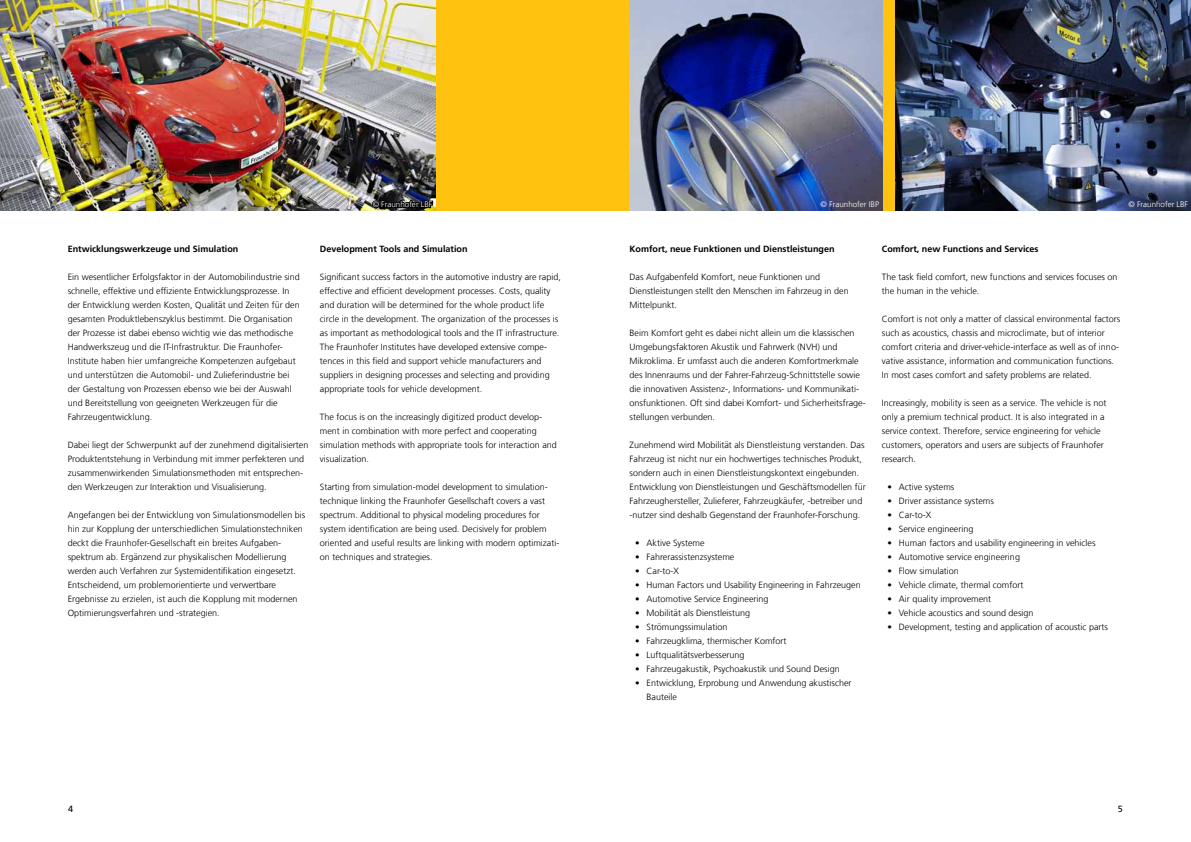
<style>
.page{position:relative;width:1191px;height:842px;background:#fff}
.page>*{position:absolute;margin:0;border:0;box-sizing:border-box;transform-origin:0 0}
.t1{font:300 9px/14px "Frutiger LT Com";color:#000}
.t2{font:700 9px "Frutiger LT Com";color:#000}
.t3{font:9px "Frutiger LT Com";color:#000}
.t4{font:300 8px "Frutiger LT Com";color:#fff}
</style>
<div class="page">
<div style="left:0;top:0;width:1191px;height:210px;background:#ffc20e"></div>
<img style="left:895px;top:0;width:296px;height:210px">
<img style="left:630px;top:0;width:252px;height:210px">
<img style="left:0;top:0;width:435px;height:210px">
<svg style="left:370px;top:198px;width:64px;height:13px"></svg>
<p class="t4" style="left:373px;top:200px;width:61px">© Fraunhofer LBF</p>
<p class="t4" style="left:820px;top:200px;width:60px">© Fraunhofer IBP</p>
<p class="t4" style="left:1128px;top:200px;width:61px">© Fraunhofer LBF</p>
<p class="t2" style="left:68px;top:244px;width:172px">Entwicklungswerkzeuge und Simulation</p>
<p class="t1" style="left:68px;top:270px;width:234px">Ein wesentlicher Erfolgsfaktor in der Automobilindustrie sind schnelle, effektive und effiziente Entwicklungsprozesse. In der Entwicklung werden Kosten, Qualität und Zeiten für den gesamten Produktlebenszyklus bestimmt. Die Organisation der Prozesse ist dabei ebenso wichtig wie das methodische Handwerkszeug und die IT-Infrastruktur. Die Fraunhofer-Institute haben hier umfangreiche Kompetenzen aufgebaut und unterstützen die Automobil- und Zulieferindustrie bei der Gestaltung von Prozessen ebenso wie bei der Auswahl und Bereitstellung von geeigneten Werkzeugen für die Fahrzeugentwicklung.</p>
<p class="t1" style="left:68px;top:438px;width:242px">Dabei liegt der Schwerpunkt auf der zunehmend digitalisierten Produktentstehung in Verbindung mit immer perfekteren und zusammenwirkenden Simulationsmethoden mit entsprechen&shy;den Werkzeugen zur Interaktion und Visualisierung.</p>
<p class="t1" style="left:68px;top:508px;width:239px">Angefangen bei der Entwicklung von Simulationsmodellen bis hin zur Kopplung der unterschiedlichen Simulationstechniken deckt die Fraunhofer-Gesellschaft ein breites Aufgaben&shy;spektrum ab. Ergänzend zur physikalischen Modellierung werden auch Verfahren zur Systemidentifikation eingesetzt.<br>Entscheidend, um problemorientierte und verwertbare Ergebnisse zu erzielen, ist auch die Kopplung mit modernen Optimierungsverfahren und -strategien.</p>
<p class="t2" style="left:320px;top:244px;width:149px">Development Tools and Simulation</p>
<p class="t1" style="left:320px;top:270px;width:242px">Significant success factors in the automotive industry are rapid, effective and efficient development processes. Costs, quality and duration will be determined for the whole product life circle in the development. The organization of the processes is as important as methodological tools and the IT infrastructure.<br>The Fraunhofer Institutes have developed extensive compe&shy;tences in this field and support vehicle manufacturers and suppliers in designing processes and selecting and providing appropriate tools for vehicle development.</p>
<p class="t1" style="left:320px;top:410px;width:238px">The focus is on the increasingly digitized product develop&shy;ment in combination with more perfect and cooperating simulation methods with appropriate tools for interaction and visualization.</p>
<p class="t1" style="left:320px;top:480px;width:241px">Starting from simulation-model development to simulation&shy;technique linking the Fraunhofer Gesellschaft covers a vast spectrum. Additional to physical modeling procedures for system identification are being used. Decisively for problem oriented and useful results are linking with modern optimizati&shy;on techniques and strategies.</p>
<p class="t2" style="left:629px;top:244px;width:207px">Komfort, neue Funktionen und Dienstleistungen</p>
<p class="t1" style="left:629px;top:270px;width:221px">Das Aufgabenfeld Komfort, neue Funktionen und<br>Dienstleistungen stellt den Menschen im Fahrzeug in den<br>Mittelpunkt.</p>
<p class="t1" style="left:629px;top:326px;width:238px">Beim Komfort geht es dabei nicht allein um die klassischen Umgebungsfaktoren Akustik und Fahrwerk (NVH) und Mikroklima. Er umfasst auch die anderen Komfortmerkmale des Innenraums und der Fahrer-Fahrzeug-Schnittstelle sowie die innovativen Assistenz-, Informations- und Kommunikati&shy;onsfunktionen. Oft sind dabei Komfort- und Sicherheitsfrage&shy;stellungen verbunden.</p>
<p class="t1" style="left:629px;top:438px;width:238px">Zunehmend wird Mobilität als Dienstleistung verstanden. Das Fahrzeug ist nicht nur ein hochwertiges technisches Produkt, sondern auch in einen Dienstleistungskontext eingebunden.<br>Entwicklung von Dienstleistungen und Geschäftsmodellen für Fahrzeughersteller, Zulieferer, Fahrzeugkäufer, -betreiber und -nutzer sind deshalb Gegenstand der Fraunhofer-Forschung.</p>
<p class="t1" style="left:635px;top:536px;width:71px">• Aktive Systeme</p>
<p class="t1" style="left:635px;top:550px;width:101px">• Fahrerassistenzsysteme</p>
<p class="t1" style="left:635px;top:564px;width:45px">• Car-to-X</p>
<p class="t1" style="left:635px;top:578px;width:227px">• Human Factors und Usability Engineering in Fahrzeugen</p>
<p class="t1" style="left:635px;top:592px;width:135px">• Automotive Service Engineering</p>
<p class="t1" style="left:635px;top:606px;width:116px">• Mobilität als Dienstleistung</p>
<p class="t1" style="left:635px;top:620px;width:94px">• Strömungssimulation</p>
<p class="t1" style="left:635px;top:634px;width:153px">• Fahrzeugklima, thermischer Komfort</p>
<p class="t1" style="left:635px;top:648px;width:111px">• Luftqualitätsverbesserung</p>
<p class="t1" style="left:635px;top:662px;width:206px">• Fahrzeugakustik, Psychoakustik und Sound Design</p>
<p class="t1" style="left:646px;top:676px;width:206px;text-indent:-11px">• Entwicklung, Erprobung und Anwendung akustischer<br>Bauteile</p>
<p class="t2" style="left:882px;top:244px;width:158px">Comfort, new Functions and Services</p>
<p class="t1" style="left:882px;top:270px;width:237px">The task field comfort, new functions and services focuses on the human in the vehicle.</p>
<p class="t1" style="left:882px;top:312px;width:240px">Comfort is not only a matter of classical environmental factors such as acoustics, chassis and microclimate, but of interior comfort criteria and driver-vehicle-interface as well as of inno&shy;vative assistance, information and communication functions.<br>In most cases comfort and safety problems are related.</p>
<p class="t1" style="left:882px;top:396px;width:226px">Increasingly, mobility is seen as a service. The vehicle is not only a premium technical product. It is also integrated in a service context. Therefore, service engineering for vehicle customers, operators and users are subjects of Fraunhofer research.</p>
<p class="t1" style="left:887px;top:480px;width:68px">• Active systems</p>
<p class="t1" style="left:887px;top:494px;width:108px">• Driver assistance systems</p>
<p class="t1" style="left:887px;top:508px;width:45px">• Car-to-X</p>
<p class="t1" style="left:887px;top:522px;width:87px">• Service engineering</p>
<p class="t1" style="left:887px;top:536px;width:209px">• Human factors and usability engineering in vehicles</p>
<p class="t1" style="left:887px;top:550px;width:134px">• Automotive service engineering</p>
<p class="t1" style="left:887px;top:564px;width:73px">• Flow simulation</p>
<p class="t1" style="left:887px;top:578px;width:137px">• Vehicle climate, thermal comfort</p>
<p class="t1" style="left:887px;top:592px;width:105px">• Air quality improvement</p>
<p class="t1" style="left:887px;top:606px;width:147px">• Vehicle acoustics and sound design</p>
<p class="t1" style="left:887px;top:620px;width:222px">• Development, testing and application of acoustic parts</p>
<p class="t3" style="left:68px;top:804px;width:7px">4</p>
<p class="t3" style="left:1118px;top:804px;width:7px">5</p>
</div>
